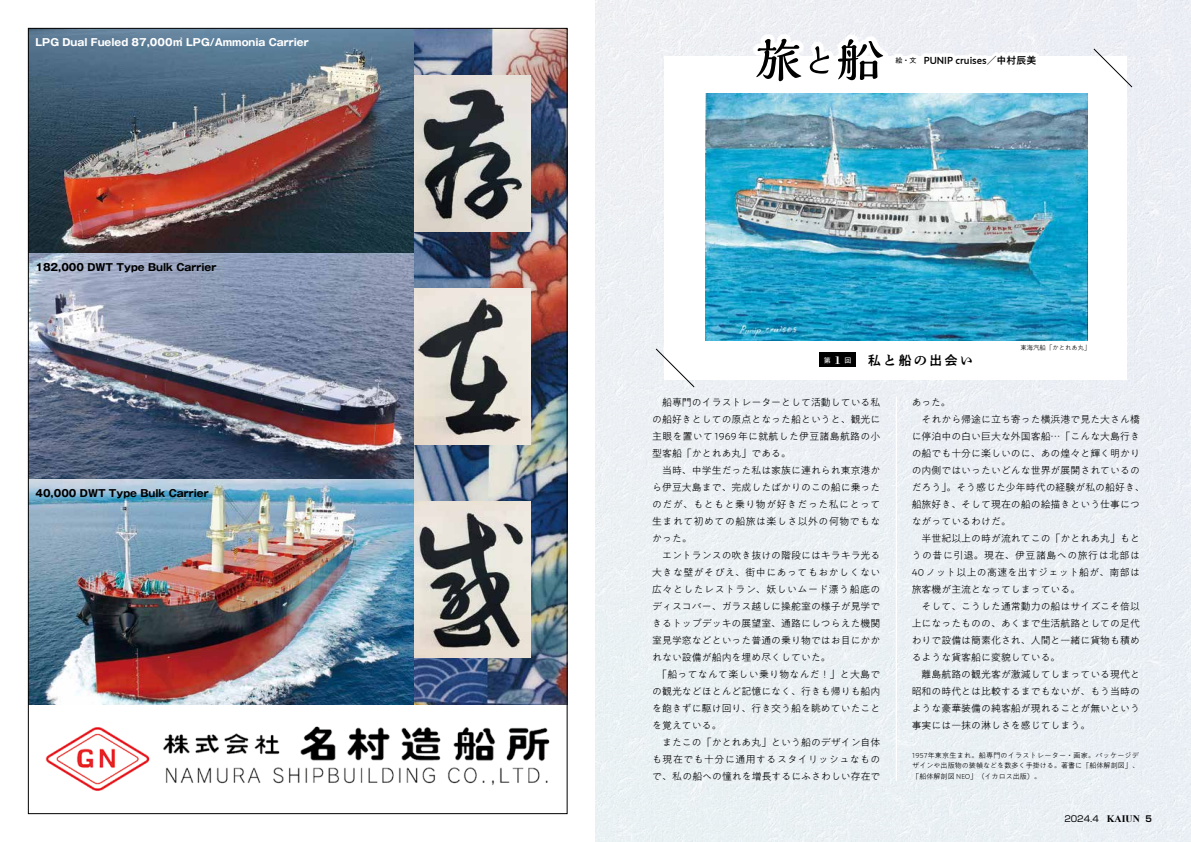
<style>
.page{position:relative;width:1191px;height:842px;background:#fff}
.page>*{position:absolute;margin:0;border:0;box-sizing:border-box;transform-origin:0 0}
.t1{font:12.8px "P Shuei N Anti Std N B";letter-spacing:.2em;color:#000}
.t2{font:700 10px "Gothic MB101 Pro";color:#000}
.t3{font:700 10px "Gothic MB101 Pro";color:#fff}
.t4{font:300 9.9px/17px "PA1 Gothic Std N";color:#000}
.t5{font:500 9.9px "PA1 Gothic Std N";color:#000}
.t6{font:8.5px "Shin Go Pr 6 N";color:#000}
.t7{font:300 7.1px/10.6px "PA1 Gothic Std N";color:#000;text-align:justify}
.t8{font:7px "PA1 Gothic Std";color:#fff}
.t9{font:300 6.4px "PA1 Gothic Std N";color:#000}
.s1{font-family:"PA1 Gothic Std";font-weight:400;font-size:7.1px}
.s2{font-family:"Bodoni";font-weight:700;font-size:11.5px}
.s3{font-family:"Times New Roman";font-weight:700;font-size:9.9px}
.s4{font-family:"Shin Go Pr 6 N De";font-weight:700}
</style>
<div class="page">
<div style="left:595px;top:0;width:596px;height:842px;background:#ebf0f4"></div>
<div style="left:664px;top:57px;width:462px;height:323px;background:#fff"></div>
<svg style="left:752px;top:35px;width:135px;height:47px"></svg>
<svg style="left:756px;top:39px;width:127px;height:42px"></svg>
<hr style="left:895px;top:397px;width:2px;height:384px;background:#fff">
<img style="left:705px;top:94px;width:382px;height:246px">
<svg style="left:1093px;top:48px;width:39px;height:40px"></svg>
<svg style="left:655px;top:348px;width:40px;height:40px"></svg>
<div style="left:819px;top:353px;width:37px;height:14px;background:#000"></div>
<div style="left:892px;top:52px;width:146px;height:15px;background:#fff"></div>
<img style="left:30px;top:30px;width:535px;height:674px">
<img style="left:45px;top:726px;width:505px;height:65px">
<img style="left:414px;top:75px;width:116px;height:156px">
<img style="left:414px;top:288px;width:116px;height:156px">
<img style="left:414px;top:502px;width:116px;height:156px">
<p class="t3" style="left:35px;top:34px;width:275px">LPG Dual Fueled 87,000㎥ LPG/Ammonia Carrier</p>
<p class="t2" style="left:35px;top:259px;width:182px">182,000 DWT Type Bulk Carrier</p>
<p class="t2" style="left:35px;top:484px;width:175px">40,000 DWT Type Bulk Carrier</p>
<p class="t5" style="left:895px;top:54px;width:142px"><span class="s1">絵・文</span> PUNIP cruises／中村辰美</p>
<p class="t8" style="left:824px;top:356px;width:29px">第<span class="s2">1</span>回</p>
<p class="t1" style="left:868px;top:351px;width:106px">私と船の出会い</p>
<p class="t9" style="left:1020px;top:344px;width:72px">東海汽船「かとれあ丸」</p>
<p class="t4" style="left:652px;top:394px;width:230px">　船専門のイラストレーターとして活動している私の船好きとしての原点となった船というと、観光に主眼を置いて1969年に就航した伊豆諸島航路の小型客船「かとれあ丸」である。<br>　当時、中学生だった私は家族に連れられ東京港から伊豆大島まで、完成したばかりのこの船に乗ったのだが、もともと乗り物が好きだった私にとって生まれて初めての船旅は楽しさ以外の何物でもなかった。<br>　エントランスの吹き抜けの階段にはキラキラ光る大きな壁がそびえ、街中にあってもおかしくない広々としたレストラン、妖しいムード漂う船底のディスコバー、ガラス越しに操舵室の様子が見学できるトップデッキの展望室、通路にしつらえた機関室見学窓などといった普通の乗り物ではお目にかかれない設備が船内を埋め尽くしていた。<br>　「船ってなんて楽しい乗り物なんだ！」と大島での観光などほとんど記憶になく、行きも帰りも船内を飽きずに駆け回り、行き交う船を眺めていたことを覚えている。<br>　またこの「かとれあ丸」という船のデザイン自体も現在でも十分に通用するスタイリッシュなもので、私の船への憧れを増長するにふさわしい存在で</p>
<p class="t4" style="left:911px;top:394px;width:235px">あった。<br>　それから帰途に立ち寄った横浜港で見た大さん橋に停泊中の白い巨大な外国客船…「こんな大島行きの船でも十分に楽しいのに、あの煌々と輝く明かりの内側ではいったいどんな世界が展開されているのだろう」。そう感じた少年時代の経験が私の船好き、船旅好き、そして現在の船の絵描きという仕事につながっているわけだ。<br>　半世紀以上の時が流れてこの「かとれあ丸」もとうの昔に引退。現在、伊豆諸島への旅行は北部は<br>40ノット以上の高速を出すジェット船が、南部は旅客機が主流となってしまっている。<br>　そして、こうした通常動力の船はサイズこそ倍以上になったものの、あくまで生活航路としての足代わりで設備は簡素化され、人間と一緒に貨物も積めるような貨客船に変貌している。<br>　離島航路の観光客が激減してしまっている現代と昭和の時代とは比較するまでもないが、もう当時のような豪華装備の純客船が現れることが無いという事実には一抹の淋しさを感じてしまう。</p>
<p class="t7" style="left:912px;top:750px;width:228px">1957年東京生まれ。船専門のイラストレーター・画家。パッケージデザインや出版物の装幀などを数多く手掛ける。著書に「船体解剖図」、「船体解剖図 NEO」（イカロス出版）。</p>
<p class="t6" style="left:1064px;top:812px;width:89px">2024.4 <span class="s3">KAIUN</span> <span class="s4">5</span></p>
</div>
